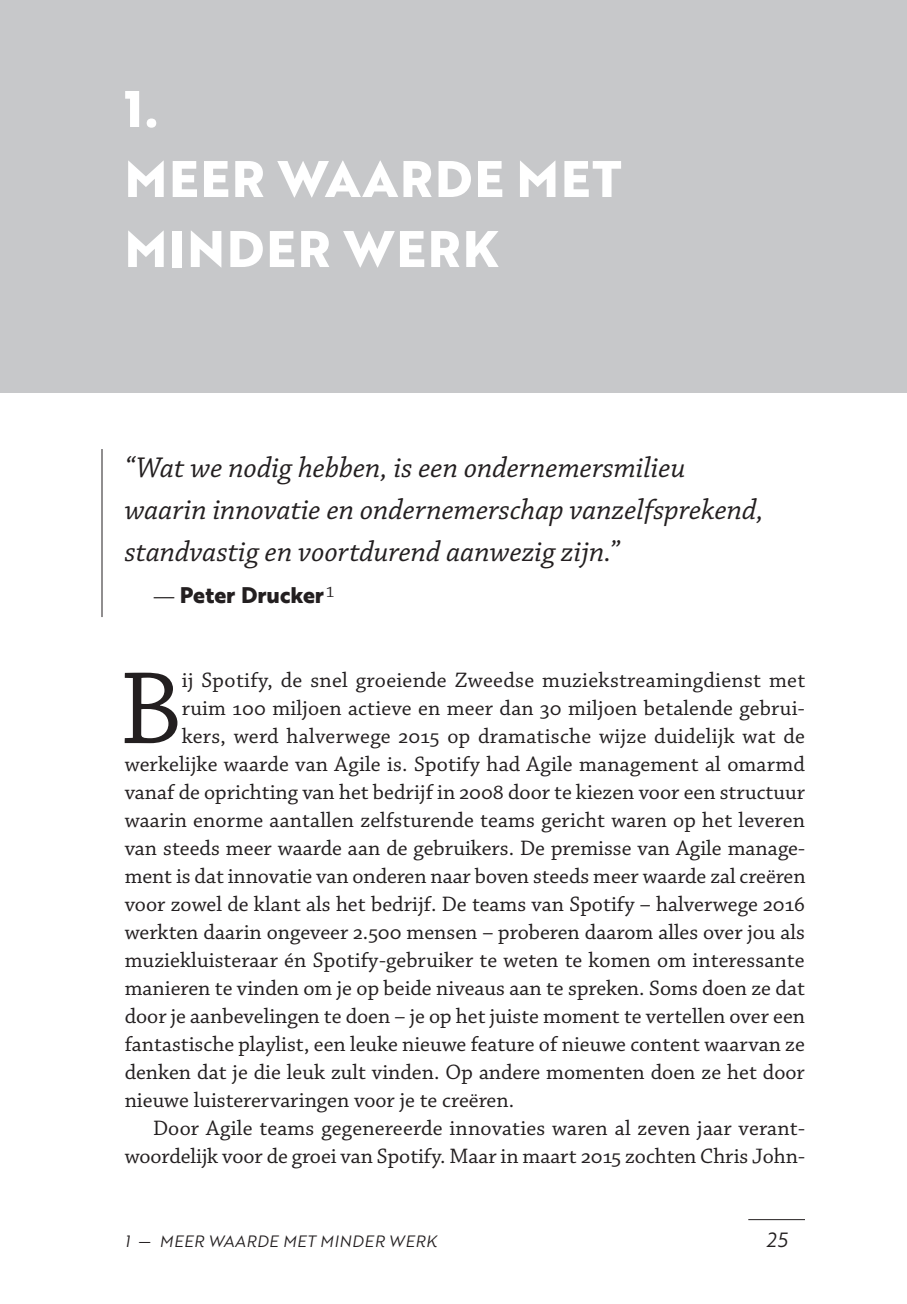
<style>
.page{position:relative;width:907px;height:1304px;background:#fff}
.page>*{position:absolute;margin:0;border:0;box-sizing:border-box;transform-origin:0 0}
.t1{font:108.2px "Chaparral Pro";color:#231f20}
.t2{font:700 50px/70px "Brother 1816 Extra";letter-spacing:.04em;color:#fff}
.t3{font:italic 30px/42px "Chaparral Pro";color:#231f20}
.t4{font:22px "Chaparral Pro";color:#231f20}
.t5{font:700 22px "Brother 1816 Extra";color:#231f20}
.t6{font:20px "Brother 1816 Book Italic";color:#231f20}
.t7{font:16px "Brother 1816 Book Italic";letter-spacing:.04em;color:#231f20}
.s1{font-family:"Chaparral Pro";font-weight:400}
.s2{font-family:"Brother 1816 Book"}
</style>
<div class="page">
<hr style="left:748px;top:1219px;width:57px;height:1px;background:#231f20">
<div style="left:0;top:0;width:907px;height:393px;background:#c7c8ca"></div>
<hr style="left:102px;top:449px;width:1px;height:168px;background:#231f20">
<h2 class="t2" style="left:125px;top:72px;width:35px">1.<br>MEE</h2>
<h2 class="t2" style="left:232px;top:142px;width:391px">R WAARDE MET</h2>
<h2 class="t2" style="left:125px;top:212px;width:76px">MINDE</h2>
<h2 class="t2" style="left:298px;top:212px;width:196px">R WERK</h2>
<h3 class="t3" style="left:125px;top:448px;width:641px">“Wat we nodig hebben, is een ondernemersmilieu waarin innovatie en ondernemerschap vanzelfsprekend, standvastig en voortdurend aanwezig zijn.”</h3>
<p class="t5" style="left:153px;top:578px;width:183px"><span class="s1">—</span> PETER DRUCKER <sup>1</sup></p>
<h1 class="t1" style="left:120px;top:649px;width:64px">B</h1>
<p class="t4" style="left:182px;top:668px;width:625px">ij Spotify, de snel groeiende Zweedse muziekstreamingdienst met</p>
<p class="t4" style="left:182px;top:696px;width:625px">ruim 100 miljoen actieve en meer dan 30 miljoen betalende gebrui-</p>
<p class="t4" style="left:182px;top:724px;width:625px">kers, werd halverwege 2015 op dramatische wijze duidelijk wat de</p>
<p class="t4" style="left:125px;top:752px;width:682px">werkelijke waarde van Agile is. Spotify had Agile management al omarmd</p>
<p class="t4" style="left:125px;top:780px;width:682px">vanaf de oprichting van het bedrijf in 2008 door te kiezen voor een structuur</p>
<p class="t4" style="left:125px;top:808px;width:682px">waarin enorme aantallen zelfsturende teams gericht waren op het leveren</p>
<p class="t4" style="left:125px;top:836px;width:682px">van steeds meer waarde aan de gebruikers. De premisse van Agile manage-</p>
<p class="t4" style="left:125px;top:864px;width:682px">ment is dat innovatie van onderen naar boven steeds meer waarde zal creëren</p>
<p class="t4" style="left:125px;top:892px;width:682px">voor zowel de klant als het bedrijf. De teams van Spotify – halverwege 2016</p>
<p class="t4" style="left:125px;top:920px;width:682px">werkten daarin ongeveer 2.500 mensen – proberen daarom alles over jou als</p>
<p class="t4" style="left:125px;top:948px;width:681px">muziekluisteraar én Spotify-gebruiker te weten te komen om interessante</p>
<p class="t4" style="left:125px;top:976px;width:682px">manieren te vinden om je op beide niveaus aan te spreken. Soms doen ze dat</p>
<p class="t4" style="left:125px;top:1004px;width:682px">door je aanbevelingen te doen – je op het juiste moment te vertellen over een</p>
<p class="t4" style="left:125px;top:1032px;width:682px">fantastische playlist, een leuke nieuwe feature of nieuwe content waarvan ze</p>
<p class="t4" style="left:125px;top:1060px;width:682px">denken dat je die leuk zult vinden. Op andere momenten doen ze het door</p>
<p class="t4" style="left:125px;top:1088px;width:391px">nieuwe luisterervaringen voor je te creëren.</p>
<p class="t4" style="left:153px;top:1116px;width:653px">Door Agile teams gegenereerde innovaties waren al zeven jaar verant-</p>
<p class="t4" style="left:125px;top:1144px;width:682px">woordelijk voor de groei van Spotify. Maar in maart 2015 zochten Chris John-</p>
<p class="t7" style="left:125px;top:1229px;width:60px">1 <span class="s2">—</span> MEER</p>
<p class="t7" style="left:208px;top:1229px;width:50px">WAARDE</p>
<p class="t7" style="left:283px;top:1229px;width:63px">MET MINDER</p>
<p class="t7" style="left:389px;top:1229px;width:13px">WER</p>
<p class="t7" style="left:426px;top:1229px;width:13px">K</p>
<p class="t6" style="left:766px;top:1225px;width:23px">25</p>
</div>
